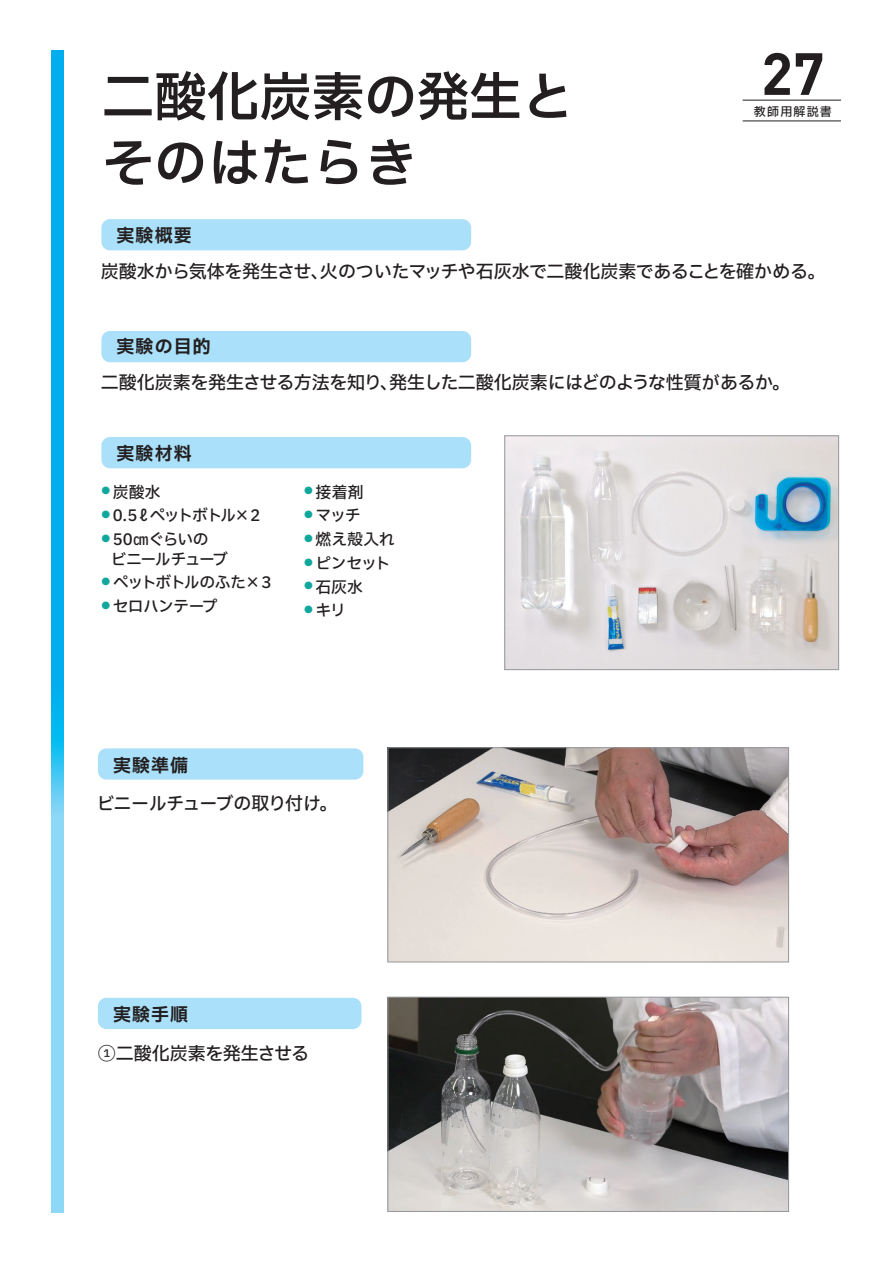
<style>
.page{position:relative;width:893px;height:1263px;background:#fff}
.page>*{position:absolute;margin:0;border:0;box-sizing:border-box;transform-origin:0 0}
.t1{font:700 58.5px "DIN";color:#231f20}
.t2{font:52.5px "IBM Plex Sans JP Sm Bld";color:#231f20}
.t3{font:18px "IBM Plex Sans JP Medm";letter-spacing:-.025em;color:#231f20}
.t4{font:700 18px "IBM Plex Sans JP";letter-spacing:.06em;color:#231f20}
.t5{font:18px "IBM Plex Sans JP Medm";letter-spacing:-.045em;color:#231f20}
.t6{font:18px "IBM Plex Sans JP Medm";color:#231f20}
.t7{font:15.9px "IBM Plex Sans JP Medm";letter-spacing:-.055em;color:#231f20}
.t8{font:15.9px/19.5px "IBM Plex Sans JP Medm";letter-spacing:-.08em;color:#231f20}
.t9{font:15.9px "IBM Plex Sans JP Medm";letter-spacing:-.095em;color:#231f20}
.t10{font:12px "IBM Plex Sans JP Medm";letter-spacing:.1em;color:#231f20}
</style>
<div class="page">
<svg style="left:51px;top:50px;width:13px;height:1162px"></svg>
<img style="left:507px;top:438px;width:330px;height:230px">
<div style="left:505px;top:436px;width:334px;height:234px;border:1px solid #95979a"></div>
<img style="left:390px;top:749px;width:397px;height:211px">
<div style="left:388px;top:747px;width:401px;height:215px;border:1px solid #95979a"></div>
<img style="left:390px;top:999px;width:397px;height:210px">
<div style="left:388px;top:997px;width:401px;height:214px;border:1px solid #95979a"></div>
<div style="left:101px;top:331px;width:370px;height:31px;background:#aae0f9;border-radius:9px"></div>
<div style="left:101px;top:437px;width:370px;height:31px;background:#aae0f9;border-radius:9px"></div>
<div style="left:98px;top:748px;width:265px;height:32px;background:#aae0f9;border-radius:9px"></div>
<div style="left:98px;top:998px;width:263px;height:31px;background:#aae0f9;border-radius:9px"></div>
<hr style="left:743px;top:100px;width:98px;height:1px;background:#231f20">
<hr style="left:743px;top:121px;width:98px;height:1px;background:#231f20">
<div style="left:101px;top:219px;width:370px;height:31px;background:#aae0f9;border-radius:9px"></div>
<h2 class="t2" style="left:102px;top:57px;width:474px">二酸化炭素の発生と</h2>
<h2 class="t2" style="left:102px;top:123px;width:316px">そのはたらき</h2>
<p class="t4" style="left:117px;top:221px;width:77px">実験概要</p>
<h1 class="t1" style="left:761px;top:35px;width:65px">27</h1>
<p class="t10" style="left:754px;top:103px;width:79px">教師用解説書</p>
<p class="t3" style="left:101px;top:258px;width:726px">炭酸水から気体を発生させ、火のついたマッチや石灰水で二酸化炭素であることを確かめる。</p>
<p class="t4" style="left:117px;top:332px;width:96px">実験の目的</p>
<p class="t3" style="left:101px;top:369px;width:691px">二酸化炭素を発生させる方法を知り、発生した二酸化炭素にはどのような性質があるか。</p>
<p class="t4" style="left:117px;top:439px;width:77px">実験材料</p>
<p class="t7" style="left:101px;top:480px;width:61px"><sup>●</sup> 炭酸水</p>
<p class="t9" style="left:101px;top:504px;width:164px"><sup>●</sup> 0.5ℓペットボトル×２</p>
<p class="t8" style="left:111px;top:528px;width:119px;text-indent:-10px"><sup>●</sup> 50㎝ぐらいのビニールチューブ</p>
<p class="t7" style="left:101px;top:571px;width:175px"><sup>●</sup> ペットボトルのふた×３</p>
<p class="t7" style="left:101px;top:594px;width:118px"><sup>●</sup> セロハンテープ</p>
<p class="t7" style="left:304px;top:480px;width:62px"><sup>●</sup> 接着剤</p>
<p class="t7" style="left:304px;top:504px;width:59px"><sup>●</sup> マッチ</p>
<p class="t7" style="left:304px;top:527px;width:92px"><sup>●</sup> 燃え殻入れ</p>
<p class="t7" style="left:304px;top:551px;width:88px"><sup>●</sup> ピンセット</p>
<p class="t7" style="left:304px;top:575px;width:61px"><sup>●</sup> 石灰水</p>
<p class="t7" style="left:304px;top:599px;width:44px"><sup>●</sup> キリ</p>
<p class="t4" style="left:113px;top:751px;width:77px">実験準備</p>
<p class="t5" style="left:97px;top:790px;width:242px">ビニールチューブの取り付け。</p>
<p class="t4" style="left:113px;top:1001px;width:77px">実験手順</p>
<p class="t6" style="left:98px;top:1040px;width:213px">①二酸化炭素を発生させる</p>
</div>
